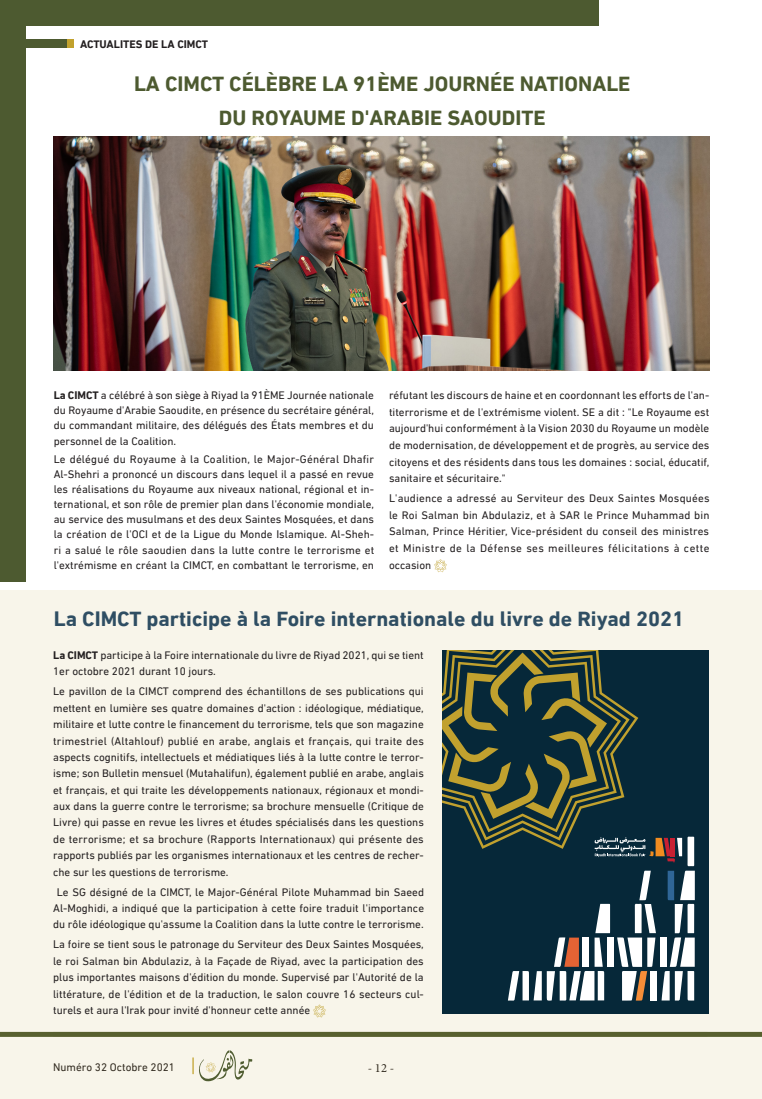
<style>
.page{position:relative;width:762px;height:1099px;background:#fff}
.page>*{position:absolute;margin:0;border:0;box-sizing:border-box;transform-origin:0 0}
.t1{font:700 21.25px/33.8px "DIN Next LT Arabic";color:#4d5a30;text-align:center}
.t2{font:700 21.25px "DIN Next LT Arabic";color:#2f4e63}
.t3{font:12.5px "Minion Pro";color:#231f20}
.BodyFr{font:11.25px/16.4px "DIN Next LT Arabic";color:#231f20;text-align:justify}
.SectionTitle{font:700 11.25px "DIN Next LT Arabic";color:#231f20}
.s1{font-weight:700}
</style>
<div class="page">
<div style="left:30px;top:40px;width:43px;height:8px;background:#c1a12d"></div>
<div style="left:26px;top:40px;width:41px;height:8px;background:#4d5a30"></div>
<div style="left:0;top:590px;width:762px;height:508px;background:#f8f5ea"></div>
<svg style="left:313px;top:1004px;width:13px;height:13px"></svg>
<svg style="left:434px;top:559px;width:13px;height:13px"></svg>
<img style="left:54px;top:136px;width:655px;height:234px">
<div style="left:442px;top:651px;width:267px;height:362px;background:#062839"></div>
<svg style="left:508px;top:836px;width:187px;height:164px"></svg>
<svg style="left:442px;top:651px;width:196px;height:197px"></svg>
<div style="left:0;top:25px;width:26px;height:556px;background:#4d5a30"></div>
<div style="left:0;top:0;width:598px;height:25px;background:#4d5a30"></div>
<p class="SectionTitle" style="left:80px;top:37px;width:129px">ACTUALITES DE LA CIMCT</p>
<p class="t1" style="left:134px;top:67px;width:498px">LA CIMCT CÉLÈBRE LA 91ÈME JOURNÉE NATIONALE<br>DU ROYAUME D'ARABIE SAOUDITE</p>
<p class="BodyFr" style="left:54px;top:388px;width:322px;line-height:15px"><span class="s1">La CIMCT</span> a célébré à son siège à Riyad la 91ÈME Journée nationale du Royaume d'Arabie Saoudite, en présence du secrétaire général, du commandant militaire, des délégués des États membres et du personnel de la Coalition.</p>
<p class="BodyFr" style="left:54px;top:451px;width:322px;line-height:15px">Le délégué du Royaume à la Coalition, le Major-Général Dhafir Al-Shehri a prononcé un discours dans lequel il a passé en revue les réalisations du Royaume aux niveaux national, régional et in&shy;ternational, et son rôle de premier plan dans l'économie mondiale, au service des musulmans et des deux Saintes Mosquées, et dans la création de l'OCI et de la Ligue du Monde Islamique. Al-Sheh&shy;ri a salué le rôle saoudien dans la lutte contre le terrorisme et l'extrémisme en créant la CIMCT, en combattant le terrorisme, en</p>
<p class="BodyFr" style="left:389px;top:387px;width:322px">réfutant les discours de haine et en coordonnant les efforts de l'an&shy;titerrorisme et de l'extrémisme violent. SE a dit : "Le Royaume est aujourd'hui conformément à la Vision 2030 du Royaume un modèle de modernisation, de développement et de progrès, au service des citoyens et des résidents dans tous les domaines : social, éducatif, sanitaire et sécuritaire."</p>
<p class="BodyFr" style="left:389px;top:490px;width:322px">L'audience a adressé au Serviteur des Deux Saintes Mosquées le Roi Salman bin Abdulaziz, et à SAR le Prince Muhammad bin Salman, Prince Héritier, Vice-président du conseil des ministres et Ministre de la Défense ses meilleures félicitations à cette occasion</p>
<p class="t2" style="left:54px;top:606px;width:632px">La CIMCT participe à la Foire internationale du livre de Riyad 2021</p>
<p class="BodyFr" style="left:53px;top:647px;width:372px"><span class="s1">La CIMCT</span> participe à la Foire internationale du livre de Riyad 2021, qui se tient<br>1er octobre 2021 durant 10 jours.</p>
<p class="BodyFr" style="left:53px;top:683px;width:372px">Le pavillon de la CIMCT comprend des échantillons de ses publications qui mettent en lumière ses quatre domaines d'action : idéologique, médiatique, militaire et lutte contre le financement du terrorisme, tels que son magazine trimestriel (Altahlouf) publié en arabe, anglais et français, qui traite des aspects cognitifs, intellectuels et médiatiques liés à la lutte contre le terror&shy;isme; son Bulletin mensuel (Mutahalifun), également publié en arabe, anglais et français, et qui traite les développements nationaux, régionaux et mondi&shy;aux dans la guerre contre le terrorisme; sa brochure mensuelle (Critique de Livre) qui passe en revue les livres et études spécialisés dans les questions de terrorisme; et sa brochure (Rapports Internationaux) qui présente des rapports publiés par les organismes internationaux et les centres de recher&shy;che sur les questions de terrorisme.</p>
<p class="BodyFr" style="left:53px;top:883px;width:372px;text-align:center">Le SG désigné de la CIMCT, le Major-Général Pilote Muhammad bin Saeed<br>Al-Moghidi, a indiqué que la participation à cette foire traduit l'importance du rôle idéologique qu'assume la Coalition dans la lutte contre le terrorisme.</p>
<p class="BodyFr" style="left:53px;top:936px;width:372px">La foire se tient sous le patronage du Serviteur des Deux Saintes Mosquées, le roi Salman bin Abdulaziz, à la Façade de Riyad, avec la participation des plus importantes maisons d'édition du monde. Supervisé par l'Autorité de la littérature, de l'édition et de la traduction, le salon couvre 16 secteurs cul&shy;turels et aura l'Irak pour invité d'honneur cette année</p>
<p class="BodyFr" style="left:53px;top:1058px;width:123px">Numéro 32 Octobre 2021</p>
<p class="t3" style="left:368px;top:1059px;width:28px">- 12 -</p>
</div>
